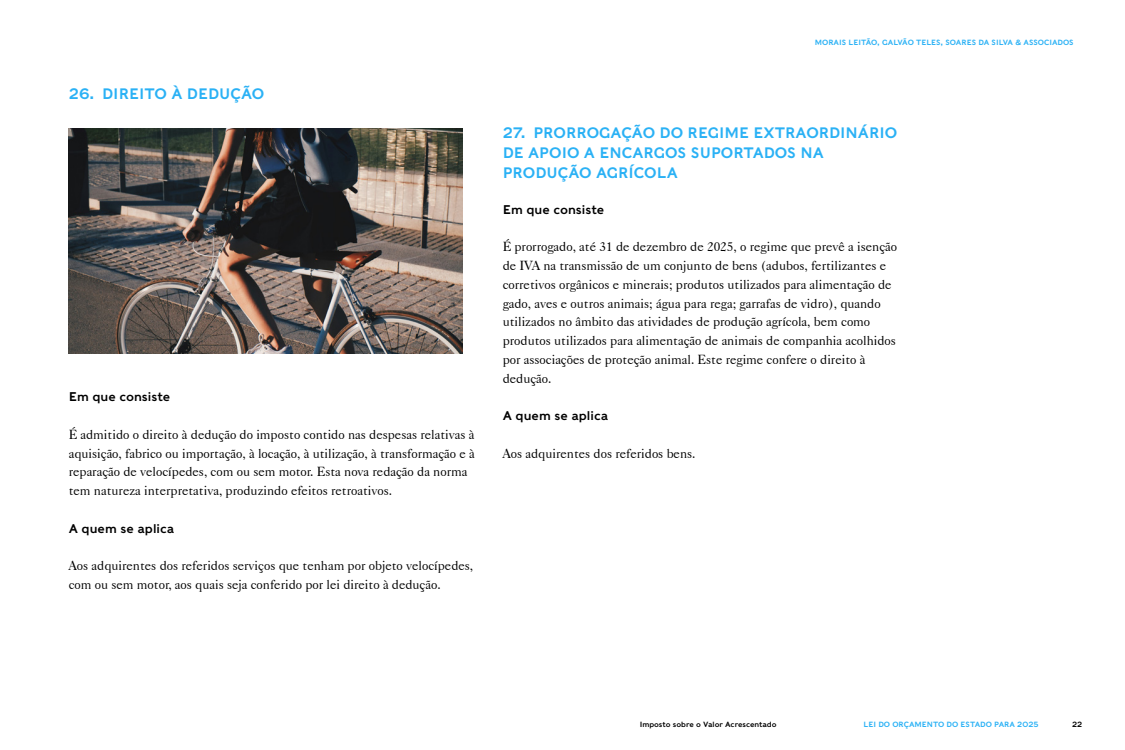
<style>
.page{position:relative;width:1125px;height:750px;background:#fff}
.page>*{position:absolute;margin:0;border:0;box-sizing:border-box;transform-origin:0 0}
.t1{font:15px/20px "Caslons Egyptian";color:#2ab1f5}
.t2{font:13.12px/18.8px "Caslon 540 BT";color:#000}
.t3{font:12.5px "Caslons Egyptian";color:#000}
.t4{font:7.5px "Caslons Egyptian";color:#2ab1f5}
.t5{font:7.5px "Caslons Egyptian";color:#000}
</style>
<div class="page">
<img style="left:69px;top:129px;width:393px;height:225px">
<p class="t1" style="left:69px;top:84px;width:197px">26. DIREITO À DEDUÇÃO</p>
<p class="t3" style="left:69px;top:389px;width:103px">Em que consiste</p>
<p class="t2" style="left:69px;top:425px;width:408px">É admitido o direito à dedução do imposto contido nas despesas relativas à aquisição, fabrico ou importação, à locação, à utilização, à transformação e à reparação de velocípedes, com ou sem motor. Esta nova redação da norma tem natureza interpretativa, produzindo efeitos retroativos.</p>
<p class="t3" style="left:69px;top:520px;width:107px">A quem se aplica</p>
<p class="t2" style="left:69px;top:556px;width:406px">Aos adquirentes dos referidos serviços que tenham por objeto velocípedes, com ou sem motor, aos quais seja conferido por lei direito à dedução.</p>
<p class="t4" style="left:815px;top:37px;width:260px">MORAIS LEITÃO, GALVÃO TELES, SOARES DA SILVA &amp; ASSOCIADOS</p>
<p class="t1" style="left:503px;top:123px;width:396px">27. PRORROGAÇÃO DO REGIME EXTRAORDINÁRIO<br>DE APOIO A ENCARGOS SUPORTADOS NA<br>PRODUÇÃO AGRÍCOLA</p>
<p class="t3" style="left:503px;top:201px;width:103px">Em que consiste</p>
<p class="t2" style="left:503px;top:237px;width:396px">É prorrogado, até 31 de dezembro de 2025, o regime que prevê a isenção de IVA na transmissão de um conjunto de bens (adubos, fertilizantes e corretivos orgânicos e minerais; produtos utilizados para alimentação de gado, aves e outros animais; água para rega; garrafas de vidro), quando utilizados no âmbito das atividades de produção agrícola, bem como produtos utilizados para alimentação de animais de companhia acolhidos por associações de proteção animal. Este regime confere o direito à dedução.</p>
<p class="t3" style="left:503px;top:407px;width:107px">A quem se aplica</p>
<p class="t2" style="left:503px;top:443px;width:194px">Aos adquirentes dos referidos bens.</p>
<p class="t5" style="left:640px;top:720px;width:138px">Imposto sobre o Valor Acrescentado</p>
<p class="t4" style="left:864px;top:720px;width:177px">LEI DO ORÇAMENTO DO ESTADO PARA 2025</p>
<p class="t5" style="left:1072px;top:720px;width:12px">22</p>
</div>
